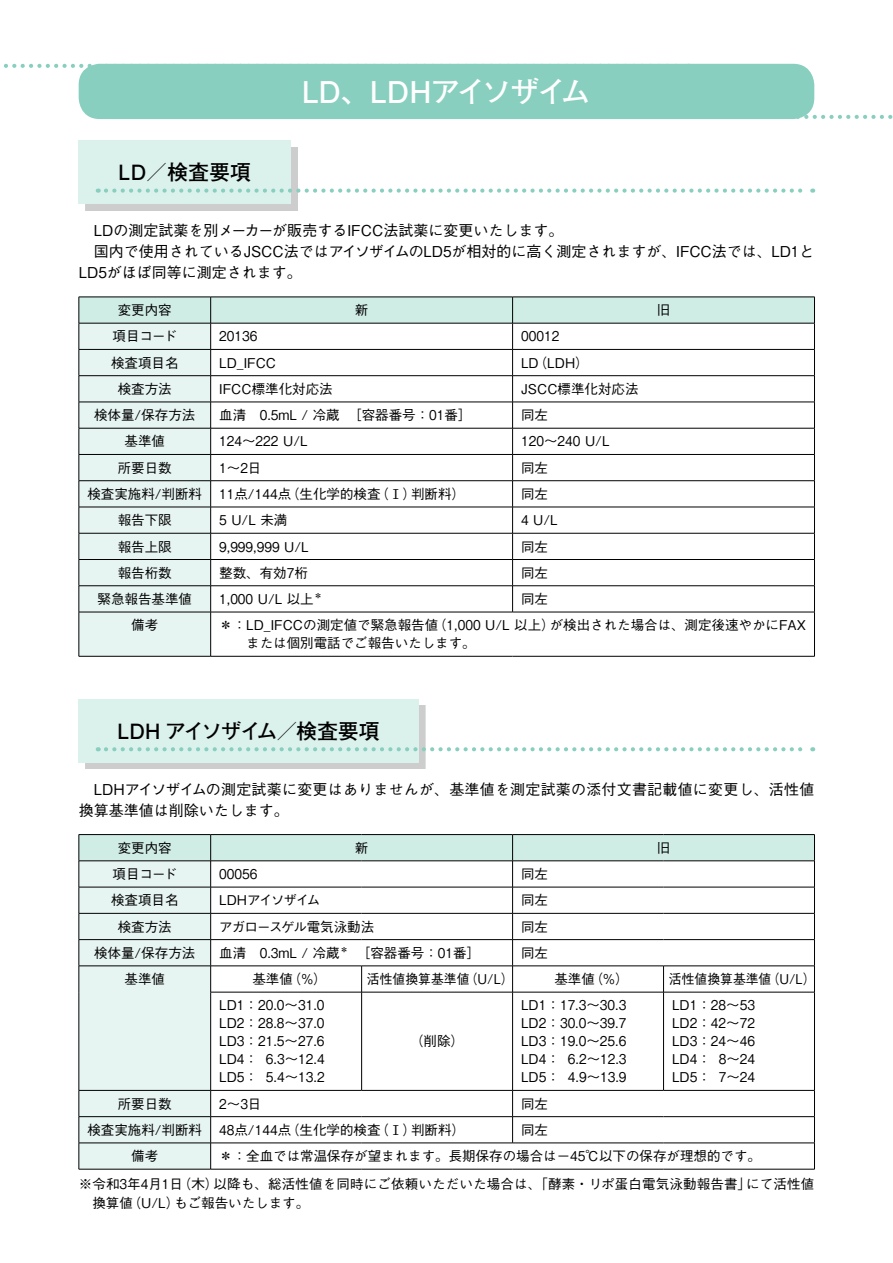
<style>
.page{position:relative;width:893px;height:1263px;background:#fff}
.page>*{position:absolute;margin:0;border:0;box-sizing:border-box;transform-origin:0 0}
.t1{font:700 30px "Futo Go B101 Pro";letter-spacing:-.085em;color:#fff}
.t2{font:700 21px "Futo Go B101 Pro";letter-spacing:-.05em;color:#000}
.t3{font:700 21px "Futo Go B101 Pro";letter-spacing:-.01em;color:#000}
.t4{font:500 15px/21px "Gothic BBB Pro";color:#000}
.t5{font:500 13.5px/18px "Gothic BBB Pro";color:#000;text-align:justify}
.t6{font:500 13.5px "Gothic BBB Pro";color:#000;scale:.9 1}
.t7{font:500 13.5px "Gothic BBB Pro";color:#000;scale:.95 1}
.t8{font:500 13.5px "Gothic BBB Pro";letter-spacing:-.06em;color:#000}
.t9{font:500 13.5px "Gothic BBB Pro";letter-spacing:-.065em;color:#000}
</style>
<div class="page">
<div style="left:79px;top:64px;width:735px;height:55px;background:#88cfbf;border-radius:21px"></div>
<svg style="left:4px;top:64px;width:93px;height:4px"></svg>
<svg style="left:795px;top:115px;width:98px;height:4px"></svg>
<div style="left:85px;top:705px;width:340px;height:64px;background:#cdcdcd"></div>
<div style="left:79px;top:699px;width:340px;height:64px;background:#dbf1ec"></div>
<svg style="left:106px;top:747px;width:707px;height:4px"></svg>
<svg style="left:79px;top:834px;width:736px;height:335px"></svg>
<hr style="left:79px;top:1169px;width:132px;height:1px;background:#000">
<hr style="left:211px;top:1169px;width:151px;height:1px;background:#000">
<hr style="left:362px;top:1169px;width:151px;height:1px;background:#000">
<hr style="left:513px;top:1169px;width:150px;height:1px;background:#000">
<hr style="left:663px;top:1169px;width:152px;height:1px;background:#000">
<div style="left:85px;top:147px;width:213px;height:64px;background:#cdcdcd"></div>
<div style="left:79px;top:140px;width:212px;height:64px;background:#dbf1ec"></div>
<svg style="left:106px;top:189px;width:707px;height:4px"></svg>
<svg style="left:79px;top:297px;width:736px;height:359px"></svg>
<hr style="left:79px;top:612px;width:132px;height:1px;background:#000">
<hr style="left:79px;top:612px;width:1px;height:44px;background:#000">
<hr style="left:211px;top:612px;width:302px;height:1px;background:#000">
<hr style="left:210px;top:612px;width:1px;height:44px;background:#000">
<hr style="left:513px;top:612px;width:302px;height:1px;background:#000">
<hr style="left:814px;top:612px;width:1px;height:44px;background:#000">
<hr style="left:79px;top:656px;width:132px;height:1px;background:#000">
<hr style="left:211px;top:656px;width:302px;height:1px;background:#000">
<hr style="left:513px;top:656px;width:302px;height:1px;background:#000">
<h2 class="t3" style="left:119px;top:155px;width:134px">LD／検査要項</h2>
<h1 class="t1" style="left:302px;top:67px;width:290px">LD、LDHアイソザイム</h1>
<p class="t4" style="left:79px;top:218px;width:737px">　LDの測定試薬を別メーカーが販売するIFCC法試薬に変更いたします。<br>　国内で使用されているJSCC法ではアイソザイムのLD5が相対的に高く測定されますが、IFCC法では、LD1と<br>LD5がほぼ同等に測定されます。</p>
<p class="t5" style="left:118px;top:299px;width:55px">変更内容</p>
<p class="t5" style="left:355px;top:299px;width:15px">新</p>
<p class="t5" style="left:657px;top:299px;width:15px">旧</p>
<p class="t5" style="left:113px;top:326px;width:66px">項目コード</p>
<p class="t6" style="left:219px;top:325px;width:44px">20136</p>
<p class="t6" style="left:521px;top:325px;width:44px">00012</p>
<p class="t5" style="left:111px;top:352px;width:69px">検査項目名</p>
<p class="t5" style="left:219px;top:352px;width:58px">LD_IFCC</p>
<p class="t5" style="left:521px;top:352px;width:69px">LD（LDH）</p>
<p class="t5" style="left:118px;top:378px;width:55px">検査方法</p>
<p class="t5" style="left:219px;top:378px;width:115px">IFCC標準化対応法</p>
<p class="t5" style="left:521px;top:378px;width:119px">JSCC標準化対応法</p>
<p class="t5" style="left:94px;top:404px;width:103px">検体量/保存方法</p>
<p class="t5" style="left:219px;top:404px;width:254px">血清　0.5mL / 冷蔵　［容器番号：01番］</p>
<p class="t5" style="left:521px;top:404px;width:28px">同左</p>
<p class="t5" style="left:125px;top:431px;width:42px">基準値</p>
<p class="t6" style="left:219px;top:430px;width:100px">124～222 U/L</p>
<p class="t6" style="left:521px;top:430px;width:100px">120～240 U/L</p>
<p class="t5" style="left:118px;top:457px;width:55px">所要日数</p>
<p class="t6" style="left:219px;top:457px;width:49px">1～2日</p>
<p class="t5" style="left:521px;top:457px;width:28px">同左</p>
<p class="t5" style="left:87px;top:483px;width:116px">検査実施料/判断料</p>
<p class="t6" style="left:219px;top:483px;width:275px">11点/144点（生化学的検査（Ⅰ）判断料）</p>
<p class="t5" style="left:521px;top:483px;width:28px">同左</p>
<p class="t5" style="left:118px;top:509px;width:55px">報告下限</p>
<p class="t6" style="left:219px;top:509px;width:77px">5 U/L 未満</p>
<p class="t6" style="left:521px;top:509px;width:42px">4 U/L</p>
<p class="t5" style="left:118px;top:536px;width:55px">報告上限</p>
<p class="t6" style="left:219px;top:536px;width:101px">9,999,999 U/L</p>
<p class="t5" style="left:521px;top:536px;width:28px">同左</p>
<p class="t5" style="left:118px;top:562px;width:55px">報告桁数</p>
<p class="t5" style="left:219px;top:562px;width:90px">整数、有効7桁</p>
<p class="t5" style="left:521px;top:562px;width:28px">同左</p>
<p class="t5" style="left:98px;top:588px;width:96px">緊急報告基準値</p>
<p class="t6" style="left:219px;top:588px;width:116px">1,000 U/L 以上<sup>＊</sup></p>
<p class="t5" style="left:521px;top:588px;width:28px">同左</p>
<p class="t5" style="left:131px;top:614px;width:28px">備考</p>
<p class="t5" style="left:246px;top:614px;width:561px;text-indent:-27px">＊： LD_IFCCの測定値で緊急報告値（1,000 U/L 以上）が検出された場合は、測定後速やかにFAXまたは個別電話でご報告いたします。</p>
<h2 class="t2" style="left:118px;top:714px;width:264px">LDH アイソザイム／検査要項</h2>
<p class="t4" style="left:79px;top:776px;width:737px">　LDHアイソザイムの測定試薬に変更はありませんが、基準値を測定試薬の添付文書記載値に変更し、活性値換算基準値は削除いたします。</p>
<p class="t5" style="left:118px;top:837px;width:55px">変更内容</p>
<p class="t5" style="left:355px;top:837px;width:15px">新</p>
<p class="t5" style="left:657px;top:837px;width:15px">旧</p>
<p class="t5" style="left:113px;top:863px;width:66px">項目コード</p>
<p class="t6" style="left:219px;top:863px;width:44px">00056</p>
<p class="t5" style="left:521px;top:863px;width:28px">同左</p>
<p class="t5" style="left:111px;top:889px;width:69px">検査項目名</p>
<p class="t9" style="left:219px;top:889px;width:103px">LDHアイソザイム</p>
<p class="t5" style="left:521px;top:889px;width:28px">同左</p>
<p class="t5" style="left:118px;top:916px;width:55px">検査方法</p>
<p class="t8" style="left:219px;top:916px;width:156px">アガロースゲル電気泳動法</p>
<p class="t5" style="left:521px;top:916px;width:28px">同左</p>
<p class="t5" style="left:94px;top:942px;width:103px">検体量/保存方法</p>
<p class="t5" style="left:219px;top:942px;width:263px">血清　0.3mL / 冷蔵<sup>＊</sup>　［容器番号：01番］</p>
<p class="t5" style="left:521px;top:942px;width:28px">同左</p>
<p class="t5" style="left:125px;top:968px;width:42px">基準値</p>
<p class="t5" style="left:252px;top:968px;width:76px">基準値（%）</p>
<p class="t7" style="left:367px;top:968px;width:156px">活性値換算基準値（U/L）</p>
<p class="t5" style="left:554px;top:968px;width:76px">基準値（%）</p>
<p class="t7" style="left:669px;top:968px;width:156px">活性値換算基準値（U/L）</p>
<p class="t5" style="left:219px;top:995px;width:107px">LD1：20.0～31.0<br>LD2：28.8～37.0<br>LD3：21.5～27.6<br>LD4： 6.3～12.4<br>LD5： 5.4～13.2</p>
<p class="t5" style="left:521px;top:995px;width:107px">LD1：17.3～30.3<br>LD2：30.0～39.7<br>LD3：19.0～25.6<br>LD4： 6.2～12.3<br>LD5： 4.9～13.9</p>
<p class="t5" style="left:672px;top:995px;width:85px">LD1：28～53<br>LD2：42～72<br>LD3：24～46<br>LD4： 8～24<br>LD5： 7～24</p>
<p class="t5" style="left:410px;top:1031px;width:55px">（削除）</p>
<p class="t5" style="left:118px;top:1093px;width:55px">所要日数</p>
<p class="t6" style="left:219px;top:1093px;width:49px">2～3日</p>
<p class="t5" style="left:521px;top:1093px;width:28px">同左</p>
<p class="t5" style="left:87px;top:1119px;width:116px">検査実施料/判断料</p>
<p class="t6" style="left:219px;top:1119px;width:275px">48点/144点（生化学的検査（Ⅰ）判断料）</p>
<p class="t5" style="left:521px;top:1119px;width:28px">同左</p>
<p class="t5" style="left:131px;top:1145px;width:28px">備考</p>
<p class="t5" style="left:79px;top:1140px;width:737px;line-height:27.6px;text-indent:140px">＊： 全血では常温保存が望まれます。長期保存の場合は－45℃以下の保存が理想的です。<br>※ 令和3年4月1日（木）以降も、総活性値を同時にご依頼いただいた場合は、「酵素・リポ蛋白電気泳動報告書」にて活性値</p>
<p class="t5" style="left:92px;top:1192px;width:218px">換算値（U/L）もご報告いたします。</p>
</div>
